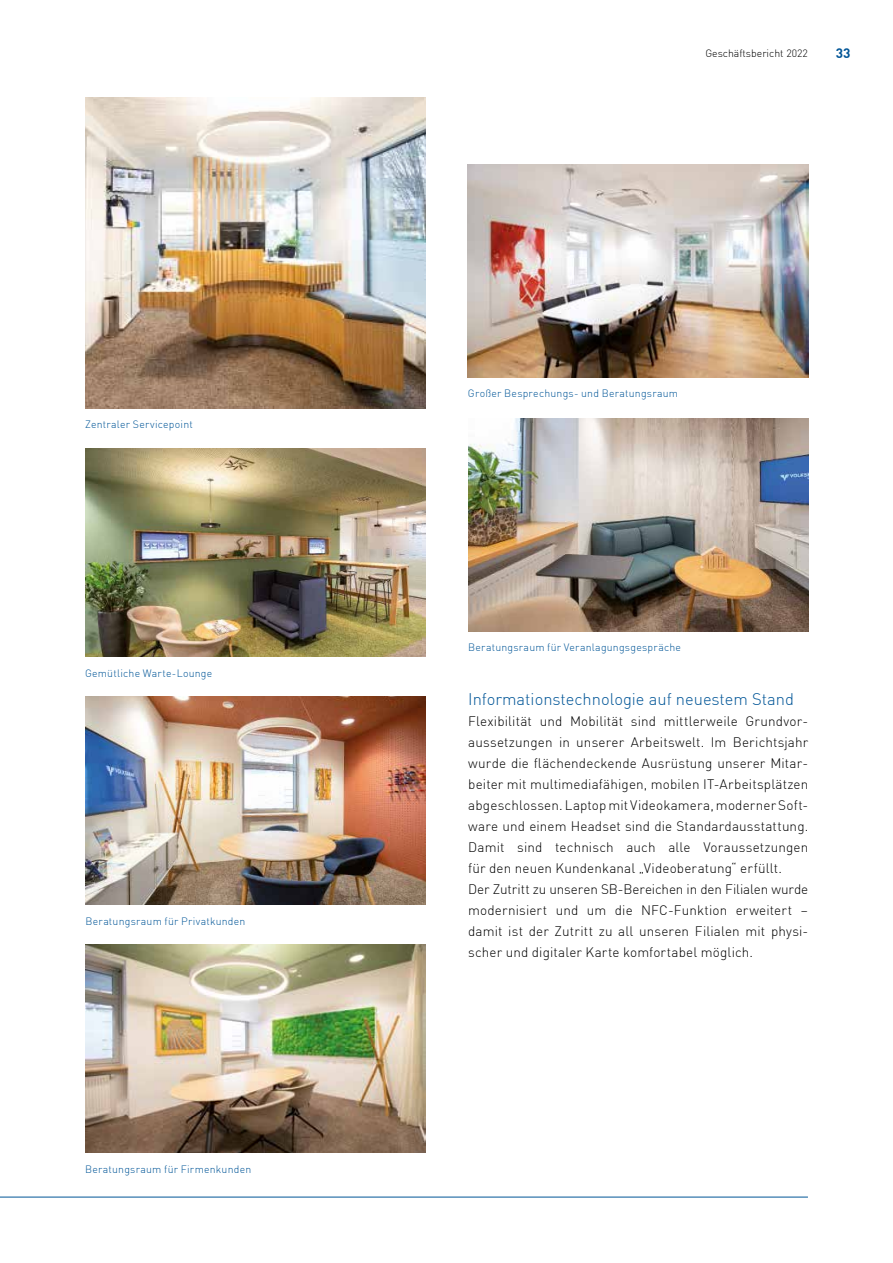
<style>
.page{position:relative;width:893px;height:1263px;background:#fff}
.page>*{position:absolute;margin:0;border:0;box-sizing:border-box;transform-origin:0 0}
.t1{font:300 16.5px "DINOT";color:#005597}
.t2{font:300 13.5px/21px "DINOT";letter-spacing:.01em;color:#000}
.t3{font:700 13.5px "DINOT";color:#005597}
.t4{font:300 10.5px "DINOT";letter-spacing:.02em;color:#005597}
.t5{font:300 10.5px "DINOT";color:#000}
</style>
<div class="page">
<hr style="left:0;top:1197px;width:808px;height:1px;background:#005597">
<img style="left:468px;top:165px;width:340px;height:212px">
<img style="left:468px;top:418px;width:340px;height:213px">
<img style="left:85px;top:98px;width:340px;height:310px">
<img style="left:85px;top:448px;width:341px;height:208px">
<img style="left:85px;top:696px;width:341px;height:209px">
<img style="left:85px;top:944px;width:340px;height:209px">
<p class="t4" style="left:85px;top:417px;width:109px">Zentraler Servicepoint</p>
<p class="t4" style="left:85px;top:665px;width:129px">Gemütliche Warte-Lounge</p>
<p class="t4" style="left:85px;top:913px;width:161px">Beratungsraum für Privatkunden</p>
<p class="t4" style="left:85px;top:1161px;width:168px">Beratungsraum für Firmenkunden</p>
<p class="t5" style="left:705px;top:45px;width:104px">Geschäftsbericht 2022</p>
<p class="t3" style="left:836px;top:43px;width:16px">33</p>
<p class="t4" style="left:468px;top:386px;width:212px">Großer Besprechungs- und Beratungsraum</p>
<p class="t4" style="left:468px;top:639px;width:214px">Beratungsraum für Veranlagungsgespräche</p>
<p class="t1" style="left:468px;top:687px;width:327px">Informationstechnologie auf neuestem Stand</p>
<p class="t2" style="left:468px;top:710px;width:342px">Flexibilität und Mobilität sind mittlerweile Grundvor&shy;aussetzungen in unserer Arbeitswelt. Im Berichtsjahr wurde die flächendeckende Ausrüstung unserer Mitar&shy;beiter mit multimediafähigen, mobilen IT-Arbeits plätzen abgeschlossen. Laptop mit Videokamera, moderner Soft&shy;ware und einem Headset sind die Standardaus stattung.<br>Damit sind technisch auch alle Voraussetzungen für den neuen Kundenkanal „Videoberatung“ erfüllt.<br>Der Zutritt zu unseren SB-Bereichen in den Filialen wurde modernisiert und um die NFC-Funktion erweitert – damit ist der Zutritt zu all unseren Filialen mit physi&shy;scher und digitaler Karte komfortabel möglich.</p>
</div>
